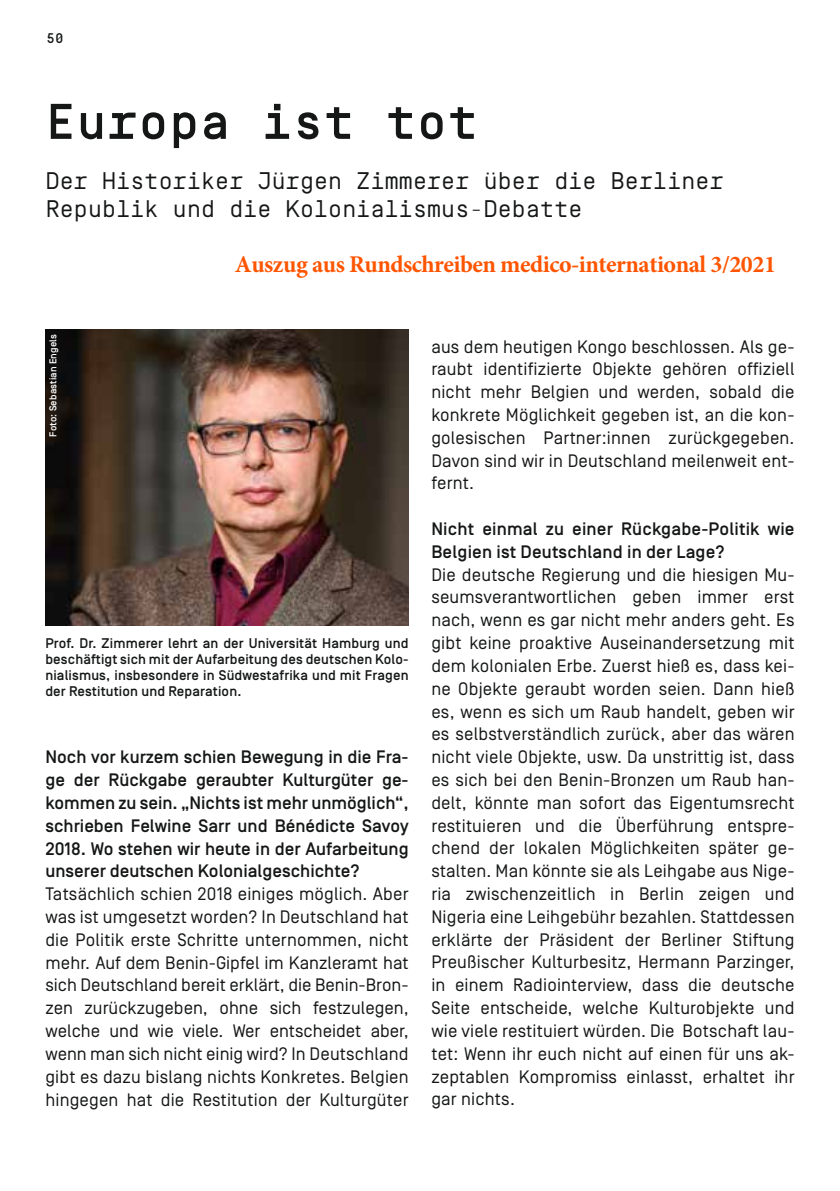
<style>
.page{position:relative;width:840px;height:1191px;background:#fff}
.page>*{position:absolute;margin:0;border:0;box-sizing:border-box;transform-origin:0 0}
.t1{font:500 50px "Simplon BP Mono";letter-spacing:.01em;color:#151616}
.t2{font:24px/28.8px "Simplon BP Mono";letter-spacing:-.02em;color:#151616}
.t3{font:700 24px "Minion Pro";letter-spacing:-.02em;color:#f50}
.t4{font:18px/22.8px "Simplon BP Regular";letter-spacing:.01em;color:#151616;text-align:justify}
.t5{font:500 18px/22.8px "Simplon BP";letter-spacing:.01em;color:#151616}
.t6{font:500 14px/16px "Simplon BP";letter-spacing:.01em;color:#151616;text-align:justify}
.t7{font:500 14px "Simplon BP Mono";color:#151616}
.t8{font:500 10px "Simplon BP";letter-spacing:.01em;color:#fff}
</style>
<div class="page">
<img style="left:45px;top:329px;width:363px;height:297px">
<p class="t7" style="left:46px;top:29px;width:19px">50</p>
<h1 class="t1" style="left:45px;top:89px;width:434px">Europa ist tot</h1>
<h2 class="t2" style="left:45px;top:165px;width:679px">Der Historiker Jürgen Zimmerer über die Berliner<br>Republik und die Kolonialismus-Debatte</h2>
<h2 class="t3" style="left:235px;top:248px;width:542px">Auszug aus Rundschreiben medico-international 3/2021</h2>
<p class="t8" style="left:47px;top:437px;width:104px;rotate:-90deg">Foto: Sebastian Engels</p>
<p class="t6" style="left:45px;top:635px;width:364px">Prof. Dr. Zimmerer lehrt an der Universität Hamburg und beschäftigt sich mit der Aufarbeitung des deutschen Kolo&shy;nialismus, insbesondere in Südwestafrika und mit Fragen der Restitution und Reparation.</p>
<p class="t5" style="left:45px;top:746px;width:364px;text-align:justify">Noch vor kurzem schien Bewegung in die Fra&shy;ge der Rückgabe geraubter Kulturgüter ge&shy;kommen zu sein. „Nichts ist mehr unmöglich“, schrieben Felwine Sarr und Bénédicte Savoy 2018. Wo stehen wir heute in der Aufarbeitung unserer deutschen Kolonialgeschichte?</p>
<p class="t4" style="left:45px;top:882px;width:364px">Tatsächlich schien 2018 einiges möglich. Aber was ist umgesetzt worden? In Deutschland hat die Politik erste Schritte unternommen, nicht mehr. Auf dem Benin-Gipfel im Kanzleramt hat sich Deutschland bereit erklärt, die Benin-Bron&shy;zen zurückzugeben, ohne sich festzulegen, welche und wie viele. Wer entscheidet aber, wenn man sich nicht einig wird? In Deutschland gibt es dazu bislang nichts Konkretes. Belgien hingegen hat die Restitution der Kulturgüter</p>
<p class="t4" style="left:431px;top:335px;width:364px">aus dem heutigen Kongo beschlossen. Als ge&shy;raubt identifizierte Objekte gehören offiziell nicht mehr Belgien und werden, sobald die konkrete Möglichkeit gegeben ist, an die kon&shy;golesischen Partner:innen zurückgegeben.<br>Davon sind wir in Deutschland meilenweit ent&shy;fernt.</p>
<p class="t5" style="left:431px;top:518px;width:364px">Nicht einmal zu einer Rückgabe-Politik wie<br>Belgien ist Deutschland in der Lage?</p>
<p class="t4" style="left:431px;top:563px;width:364px">Die deutsche Regierung und die hiesigen Mu&shy;seumsverantwortlichen geben immer erst nach, wenn es gar nicht mehr anders geht. Es gibt keine proaktive Auseinandersetzung mit dem kolonialen Erbe. Zuerst hieß es, dass kei&shy;ne Objekte geraubt worden seien. Dann hieß es, wenn es sich um Raub handelt, geben wir es selbstverständlich zurück, aber das wären nicht viele Objekte, usw. Da unstrittig ist, dass es sich bei den Benin-Bronzen um Raub han&shy;delt, könnte man sofort das Eigentumsrecht restituieren und die Überführung entspre&shy;chend der lokalen Möglichkeiten später ge&shy;stalten. Man könnte sie als Leihgabe aus Nige&shy;ria zwischenzeitlich in Berlin zeigen und Nigeria eine Leihgebühr bezahlen. Stattdessen erklärte der Präsident der Berliner Stiftung Preußischer Kulturbesitz, Hermann Parzinger, in einem Radiointerview, dass die deutsche Seite entscheide, welche Kulturobjekte und wie viele restituiert würden. Die Botschaft lau&shy;tet: Wenn ihr euch nicht auf einen für uns ak&shy;zeptablen Kompromiss einlasst, erhaltet ihr gar nichts.</p>
</div>
